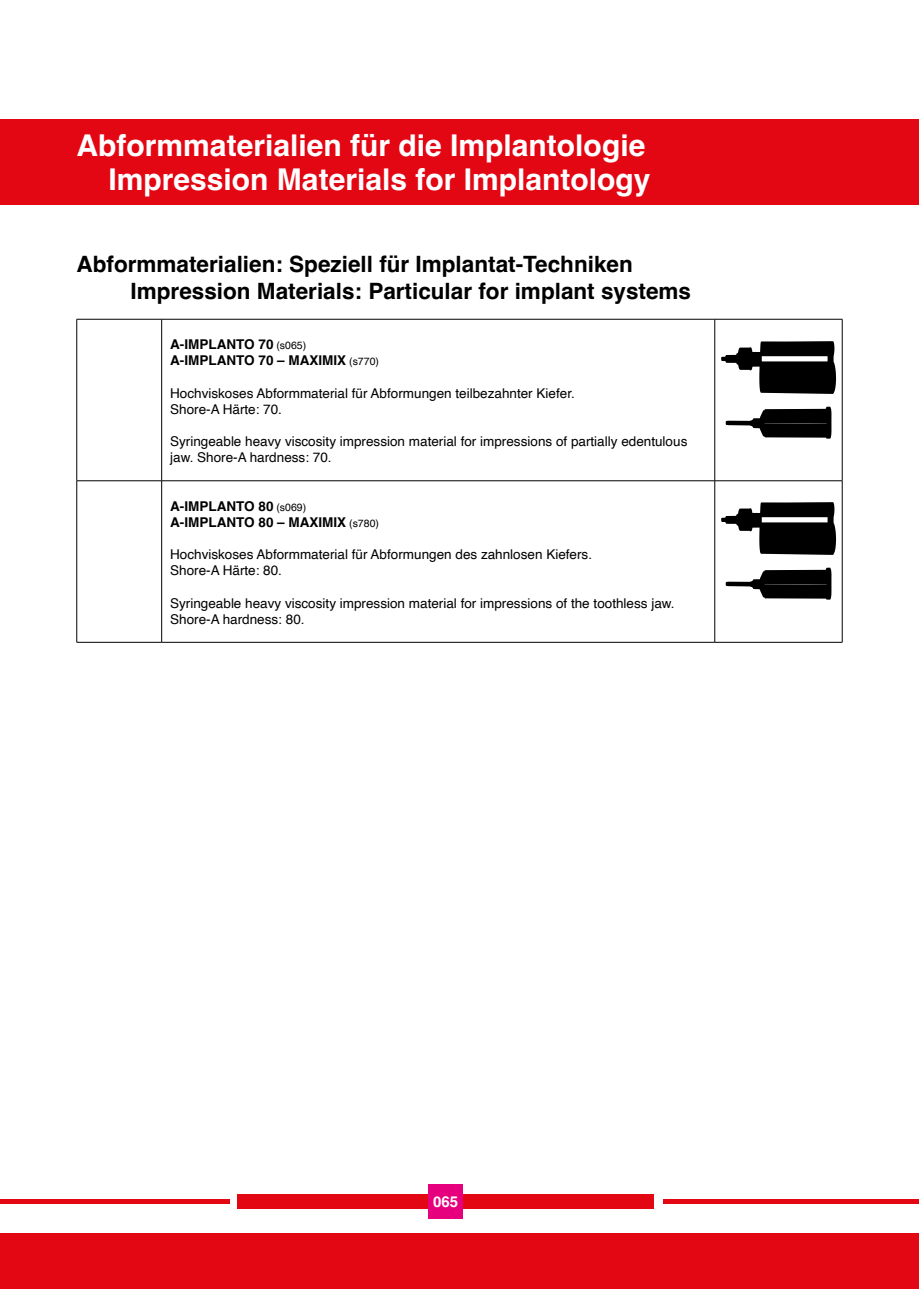
<style>
.page{position:relative;width:919px;height:1289px;background:#fff}
.page>*{position:absolute;margin:0;border:0;box-sizing:border-box;transform-origin:0 0}
.t1{font:700 30px/33.8px "Helvetica";color:#fff;text-align:right}
.t2{font:700 22.5px/27px "Helvetica";color:#000}
.t3{font:700 15px "Helvetica";color:#fff}
.t4{font:13.5px/16.2px "Helvetica";color:#000}
.t5{font:700 13.5px/16.2px "Helvetica";color:#000}
.s1{font-weight:400;font-size:10.5px}
</style>
<div class="page">
<div style="left:0;top:119px;width:918px;height:85px;background:#e30613"></div>
<div style="left:0;top:1233px;width:918px;height:55px;background:#e30613"></div>
<hr style="left:0;top:1199px;width:230px;height:4px;background:#e30613">
<hr style="left:663px;top:1199px;width:255px;height:4px;background:#e30613">
<div style="left:237px;top:1194px;width:416px;height:15px;background:#e30613"></div>
<hr style="left:77px;top:319px;width:85px;height:1px;background:#000">
<hr style="left:162px;top:319px;width:552px;height:1px;background:#000">
<hr style="left:161px;top:319px;width:1px;height:161px;background:#000">
<hr style="left:714px;top:319px;width:128px;height:1px;background:#000">
<hr style="left:77px;top:480px;width:85px;height:1px;background:#000">
<hr style="left:162px;top:480px;width:552px;height:1px;background:#000">
<hr style="left:161px;top:481px;width:1px;height:161px;background:#000">
<hr style="left:714px;top:480px;width:128px;height:1px;background:#000">
<hr style="left:77px;top:642px;width:85px;height:1px;background:#000">
<hr style="left:162px;top:642px;width:552px;height:1px;background:#000">
<hr style="left:714px;top:642px;width:128px;height:1px;background:#000">
<hr style="left:76px;top:319px;width:1px;height:161px;background:#000">
<hr style="left:714px;top:319px;width:1px;height:161px;background:#000">
<hr style="left:841px;top:319px;width:1px;height:161px;background:#000">
<hr style="left:76px;top:481px;width:1px;height:161px;background:#000">
<hr style="left:714px;top:481px;width:1px;height:161px;background:#000">
<hr style="left:841px;top:481px;width:1px;height:161px;background:#000">
<svg style="left:725px;top:406px;width:106px;height:32px"></svg>
<svg style="left:721px;top:341px;width:115px;height:53px"></svg>
<svg style="left:725px;top:567px;width:106px;height:32px"></svg>
<svg style="left:721px;top:502px;width:115px;height:53px"></svg>
<div style="left:428px;top:1184px;width:34px;height:34px;background:#e6007d"></div>
<h1 class="t1" style="left:77px;top:132px;width:575px">Abformmaterialien für die Implantologie<br>Impression Materials for Implantology</h1>
<h2 class="t2" style="left:131px;top:253px;width:562px;text-indent:-54px">Abformmaterialien: Speziell für Implantat-Techniken<br>Impression Materials: Particular for implant systems</h2>
<p class="t5" style="left:170px;top:337px;width:210px">A-IMPLANTO 70 <span class="s1">(s065)<br></span>A-IMPLANTO 70 – MAXIMIX <span class="s1">(s770)</span></p>
<p class="t4" style="left:170px;top:385px;width:406px">Hochviskoses Abformmaterial für Abformungen teilbezahnter Kiefer.<br>Shore-A Härte: 70.</p>
<p class="t4" style="left:170px;top:434px;width:518px">Syringeable heavy viscosity impression material for impressions of partially edentulous jaw. Shore-A hardness: 70.</p>
<p class="t5" style="left:170px;top:499px;width:210px">A-IMPLANTO 80 <span class="s1">(s069)<br></span>A-IMPLANTO 80 – MAXIMIX <span class="s1">(s780)</span></p>
<p class="t4" style="left:170px;top:546px;width:423px">Hochviskoses Abformmaterial für Abformungen des zahnlosen Kiefers.<br>Shore-A Härte: 80.</p>
<p class="t4" style="left:170px;top:595px;width:506px">Syringeable heavy viscosity impression material for impressions of the toothless jaw.<br>Shore-A hardness: 80.</p>
<p class="t3" style="left:433px;top:1192px;width:27px">065</p>
</div>
